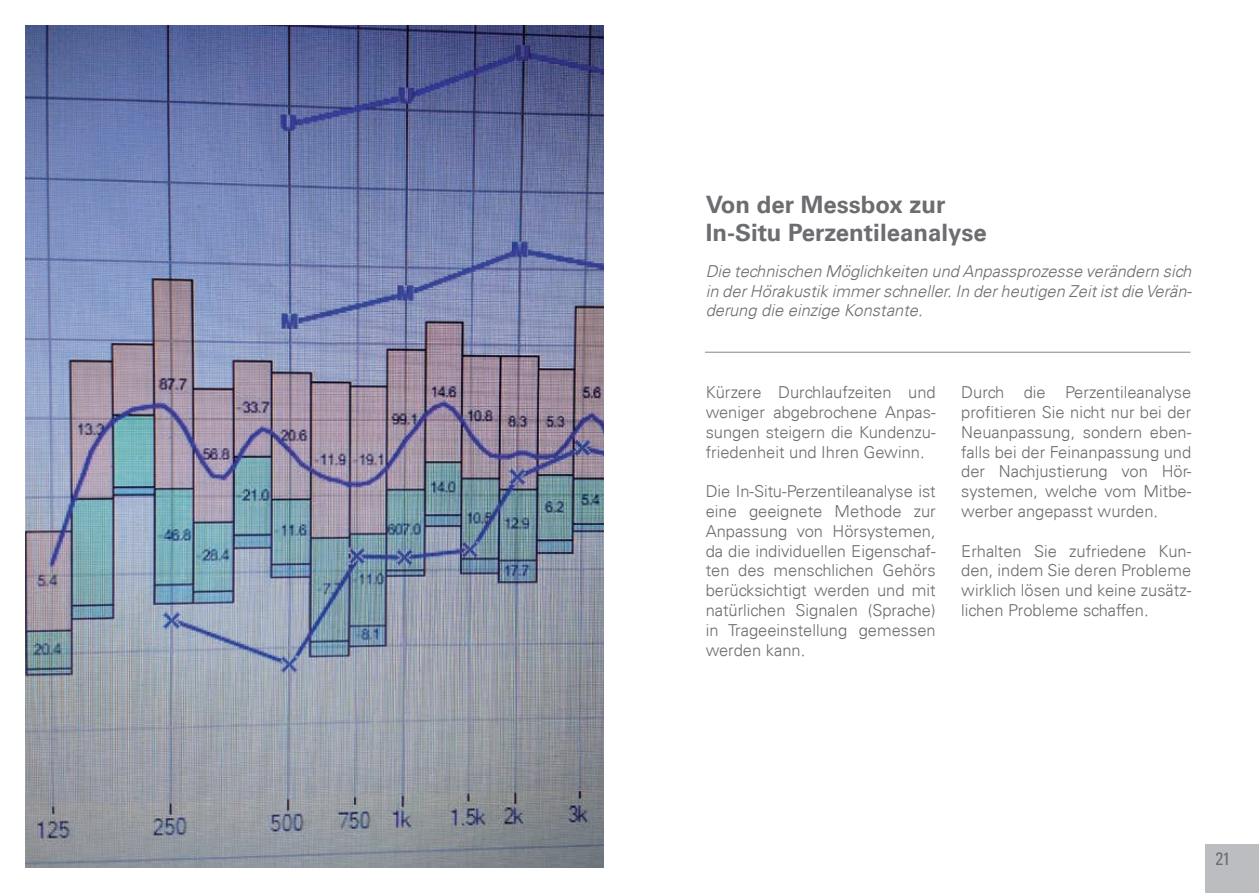
<style>
.page{position:relative;width:1259px;height:893px;background:#fff}
.page>*{position:absolute;margin:0;border:0;box-sizing:border-box;transform-origin:0 0}
.t1{font:700 24px/28.8px "Univers 65";color:#6c6d70}
.t2{font:18px "Univers Condensed";color:#6c6d70}
.t3{font:300 16.5px/19.8px "Univers 45";color:#6c6d70;text-align:justify}
.t4{font:italic 300 16.5px/19.8px "Univers 45";color:#6c6d70;text-align:justify}
</style>
<div class="page">
<div style="left:1205px;top:845px;width:54px;height:48px;background:#bcbdc0"></div>
<img style="left:26px;top:26px;width:578px;height:841px">
<hr style="left:705px;top:352px;width:485px;height:1px;background:#939598">
<h1 class="t1" style="left:705px;top:190px;width:282px">Von der Messbox zur<br>In-Situ Perzentileanalyse</h1>
<p class="t4" style="left:705px;top:261px;width:488px">Die technischen Möglichkeiten und Anpassprozesse verändern sich in der Hörakustik immer schneller. In der heutigen Zeit ist die Verän&shy;derung die einzige Konstante.</p>
<p class="t3" style="left:705px;top:383px;width:231px">Kürzere Durchlaufzeiten und weniger abgebrochene Anpas&shy;sungen steigern die Kundenzu&shy;friedenheit und Ihren Gewinn.</p>
<p class="t3" style="left:705px;top:482px;width:231px">Die In-Situ-Perzentileanalyse ist eine geeignete Methode zur Anpassung von Hörsystemen, da die individuellen Eigenschaf&shy;ten des menschlichen Gehörs berücksichtigt werden und mit natürlichen Signalen (Sprache) in Trageeinstellung gemessen werden kann.</p>
<p class="t3" style="left:961px;top:383px;width:231px">Durch die Perzentileanalyse profitieren Sie nicht nur bei der Neuanpassung, sondern eben&shy;falls bei der Feinanpassung und der Nachjustierung von Hör&shy;systemen, welche vom Mitbe&shy;werber angepasst wurden.</p>
<p class="t3" style="left:961px;top:541px;width:231px">Erhalten Sie zufriedene Kun&shy;den, indem Sie deren Probleme wirklich lösen und keine zusätz&shy;lichen Probleme schaffen.</p>
<p class="t2" style="left:1215px;top:848px;width:17px">21</p>
</div>
